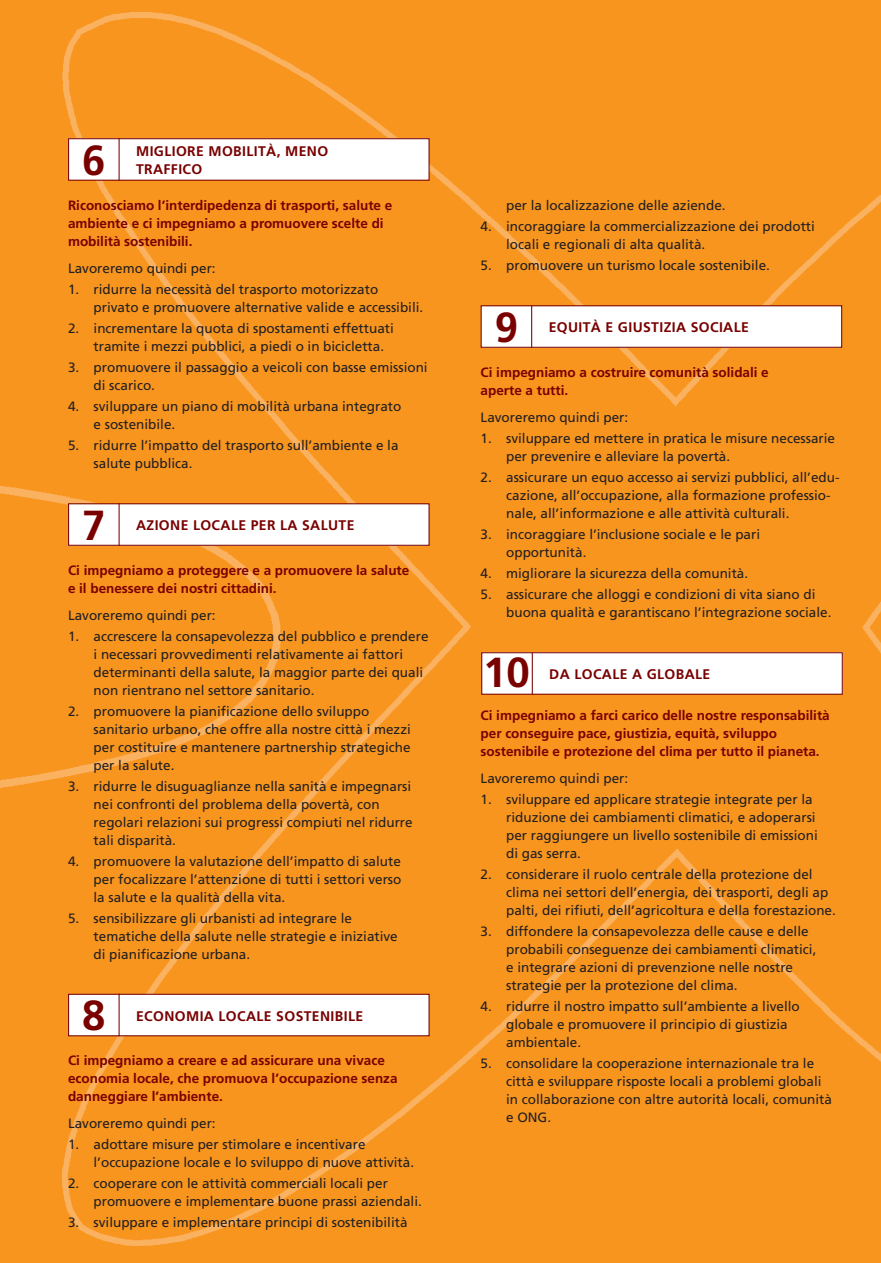
<style>
.page{position:relative;width:881px;height:1263px;background:#fff}
.page>*{position:absolute;margin:0;border:0;box-sizing:border-box;transform-origin:0 0}
.t1{font:700 42px "Frutiger";color:#790100}
.t2{font:700 13.95px/18px "Frutiger";letter-spacing:.03em;color:#790100}
.t3{font:13.5px/18px "Frutiger";color:#231f20}
.t4{font:700 13.5px/18px "Frutiger";color:#790100}
</style>
<div class="page">
<div style="left:0;top:0;width:881px;height:1262px;background:#f7951f"></div>
<img style="left:62px;top:12px;width:819px;height:1233px">
<img style="left:0;top:469px;width:293px;height:337px">
<div style="left:481px;top:306px;width:360px;height:41px;background:#fff"></div>
<div style="left:480px;top:305px;width:362px;height:43px;border:1px solid #790100"></div>
<hr style="left:531px;top:305px;width:1px;height:43px;background:#790100">
<div style="left:482px;top:653px;width:360px;height:41px;background:#fff"></div>
<div style="left:481px;top:652px;width:361px;height:43px;border:1px solid #790100"></div>
<hr style="left:532px;top:653px;width:1px;height:41px;background:#790100">
<div style="left:69px;top:504px;width:360px;height:41px;background:#fff"></div>
<div style="left:68px;top:503px;width:361px;height:43px;border:1px solid #790100"></div>
<hr style="left:119px;top:503px;width:1px;height:43px;background:#790100">
<div style="left:69px;top:994px;width:360px;height:42px;background:#fff"></div>
<div style="left:68px;top:994px;width:361px;height:42px;border:1px solid #790100"></div>
<hr style="left:119px;top:994px;width:1px;height:42px;background:#790100">
<div style="left:69px;top:139px;width:360px;height:41px;background:#fff"></div>
<div style="left:68px;top:138px;width:361px;height:43px;border:1px solid #790100"></div>
<hr style="left:119px;top:138px;width:1px;height:43px;background:#790100">
<h1 class="t1" style="left:82px;top:143px;width:25px">6</h1>
<p class="t2" style="left:136px;top:143px;width:194px">MIGLIORE MOBILITÀ, MENO<br>TRAFFICO</p>
<p class="t4" style="left:68px;top:198px;width:326px">Riconosciamo l’interdipedenza di trasporti, salute e ambiente e ci impegniamo a promuovere scelte di mobilità sostenibili.</p>
<p class="t3" style="left:68px;top:261px;width:149px">Lavoreremo quindi per:</p>
<p class="t3" style="left:94px;top:282px;width:331px;text-indent:-26px">1. ridurre la necessità del trasporto motorizzato privato e promuovere alternative valide e accessibili.</p>
<p class="t3" style="left:94px;top:321px;width:302px;text-indent:-26px">2. incrementare la quota di spostamenti effettuati tramite i mezzi pubblici, a piedi o in bicicletta.</p>
<p class="t3" style="left:94px;top:360px;width:335px;text-indent:-26px">3. promuovere il passaggio a veicoli con basse emissioni di scarico.</p>
<p class="t3" style="left:94px;top:399px;width:309px;text-indent:-26px">4. sviluppare un piano di mobilità urbana integrato e sostenibile.</p>
<p class="t3" style="left:94px;top:438px;width:306px;text-indent:-26px">5. ridurre l’impatto del trasporto sull’ambiente e la salute pubblica.</p>
<h1 class="t1" style="left:82px;top:508px;width:25px">7</h1>
<p class="t2" style="left:136px;top:517px;width:220px">AZIONE LOCALE PER LA SALUTE</p>
<p class="t4" style="left:68px;top:562px;width:343px">Ci impegniamo a proteggere e a promuovere la salute e il benessere dei nostri cittadini.</p>
<p class="t3" style="left:68px;top:607px;width:149px">Lavoreremo quindi per:</p>
<p class="t3" style="left:94px;top:628px;width:336px;text-indent:-26px">1. accrescere la consapevolezza del pubblico e prendere i necessari provvedimenti relativamente ai fattori determinanti della salute, la maggior parte dei quali non rientrano nel settore sanitario.</p>
<p class="t3" style="left:94px;top:703px;width:319px;text-indent:-26px">2. promuovere la pianificazione dello sviluppo sanitario urbano, che offre alla nostre città i mezzi per costituire e mantenere partnership strategiche per la salute.</p>
<p class="t3" style="left:94px;top:778px;width:321px;text-indent:-26px">3. ridurre le disuguaglianze nella sanità e impegnarsi nei confronti del problema della povertà, con regolari relazioni sui progressi compiuti nel ridurre tali disparità.</p>
<p class="t3" style="left:94px;top:853px;width:309px;text-align:justify;text-indent:-26px">4. promuovere la valutazione dell’impatto di salute per focalizzare l’attenzione di tutti i settori verso la salute e la qualità della vita.</p>
<p class="t3" style="left:94px;top:910px;width:306px;text-indent:-26px">5. sensibilizzare gli urbanisti ad integrare le tematiche della salute nelle strategie e iniziative di pianificazione urbana.</p>
<h1 class="t1" style="left:82px;top:999px;width:25px">8</h1>
<p class="t2" style="left:136px;top:1008px;width:228px">ECONOMIA LOCALE SOSTENIBILE</p>
<p class="t4" style="left:68px;top:1053px;width:331px">Ci impegniamo a creare e ad assicurare una vivace economia locale, che promuova l’occupazione senza danneggiare l’ambiente.</p>
<p class="t3" style="left:68px;top:1116px;width:149px">Lavoreremo quindi per:</p>
<p class="t3" style="left:94px;top:1137px;width:322px;text-indent:-26px">1. adottare misure per stimolare e incentivare l’occupazione locale e lo sviluppo di nuove attività.</p>
<p class="t3" style="left:94px;top:1176px;width:330px;text-indent:-26px">2. cooperare con le attività commerciali locali per promuovere e implementare buone prassi aziendali.</p>
<p class="t3" style="left:68px;top:1215px;width:341px">3. sviluppare e implementare principi di sostenibilità</p>
<p class="t3" style="left:506px;top:198px;width:221px">per la localizzazione delle aziende.</p>
<p class="t3" style="left:506px;top:219px;width:310px;text-indent:-26px">4. incoraggiare la commercializzazione dei prodotti locali e regionali di alta qualità.</p>
<p class="t3" style="left:480px;top:258px;width:291px">5. promuovere un turismo locale sostenibile.</p>
<h1 class="t1" style="left:495px;top:310px;width:25px">9</h1>
<p class="t2" style="left:549px;top:319px;width:202px">EQUITÀ E GIUSTIZIA SOCIALE</p>
<p class="t4" style="left:480px;top:364px;width:290px">Ci impegniamo a costruire comunità solidali e aperte a tutti.</p>
<p class="t3" style="left:480px;top:409px;width:149px">Lavoreremo quindi per:</p>
<p class="t3" style="left:506px;top:430px;width:330px;text-indent:-26px">1. sviluppare ed mettere in pratica le misure necessarie per prevenire e alleviare la povertà.</p>
<p class="t3" style="left:506px;top:469px;width:335px;text-indent:-26px">2. assicurare un equo accesso ai servizi pubblici, all’edu&shy;cazione, all’occupazione, alla formazione professio&shy;nale, all’informazione e alle attività culturali.</p>
<p class="t3" style="left:506px;top:526px;width:255px;text-indent:-26px">3. incoraggiare l’inclusione sociale e le pari opportunità.</p>
<p class="t3" style="left:480px;top:565px;width:269px">4. migliorare la sicurezza della comunità.</p>
<p class="t3" style="left:506px;top:586px;width:327px;text-indent:-26px">5. assicurare che alloggi e condizioni di vita siano di buona qualità e garantiscano l’integrazione sociale.</p>
<h1 class="t1" style="left:483px;top:656px;width:48px">10</h1>
<p class="t2" style="left:549px;top:666px;width:162px">DA LOCALE A GLOBALE</p>
<p class="t4" style="left:480px;top:708px;width:350px">Ci impegniamo a farci carico delle nostre responsabilità per conseguire pace, giustizia, equità, sviluppo sostenibile e protezione del clima per tutto il pianeta.</p>
<p class="t3" style="left:480px;top:771px;width:149px">Lavoreremo quindi per:</p>
<p class="t3" style="left:506px;top:792px;width:313px;text-indent:-26px">1. sviluppare ed applicare strategie integrate per la riduzione dei cambiamenti climatici, e adoperarsi per raggiungere un livello sostenibile di emissioni di gas serra.</p>
<p class="t3" style="left:506px;top:867px;width:331px;text-indent:-26px">2. considerare il ruolo centrale della protezione del clima nei settori dell’energia, dei trasporti, degli ap palti, dei rifiuti, dell’agricoltura e della forestazione.</p>
<p class="t3" style="left:506px;top:924px;width:312px;text-indent:-26px">3. diffondere la consapevolezza delle cause e delle probabili conseguenze dei cambiamenti climatici, e integrare azioni di prevenzione nelle nostre strategie per la protezione del clima.</p>
<p class="t3" style="left:506px;top:999px;width:295px;text-indent:-26px">4. ridurre il nostro impatto sull’ambiente a livello globale e promuovere il principio di giustizia ambientale.</p>
<p class="t3" style="left:506px;top:1056px;width:327px;text-indent:-26px">5. consolidare la cooperazione internazionale tra le città e sviluppare risposte locali a problemi globali in collaborazione con altre autorità locali, comunità e ONG.</p>
</div>
